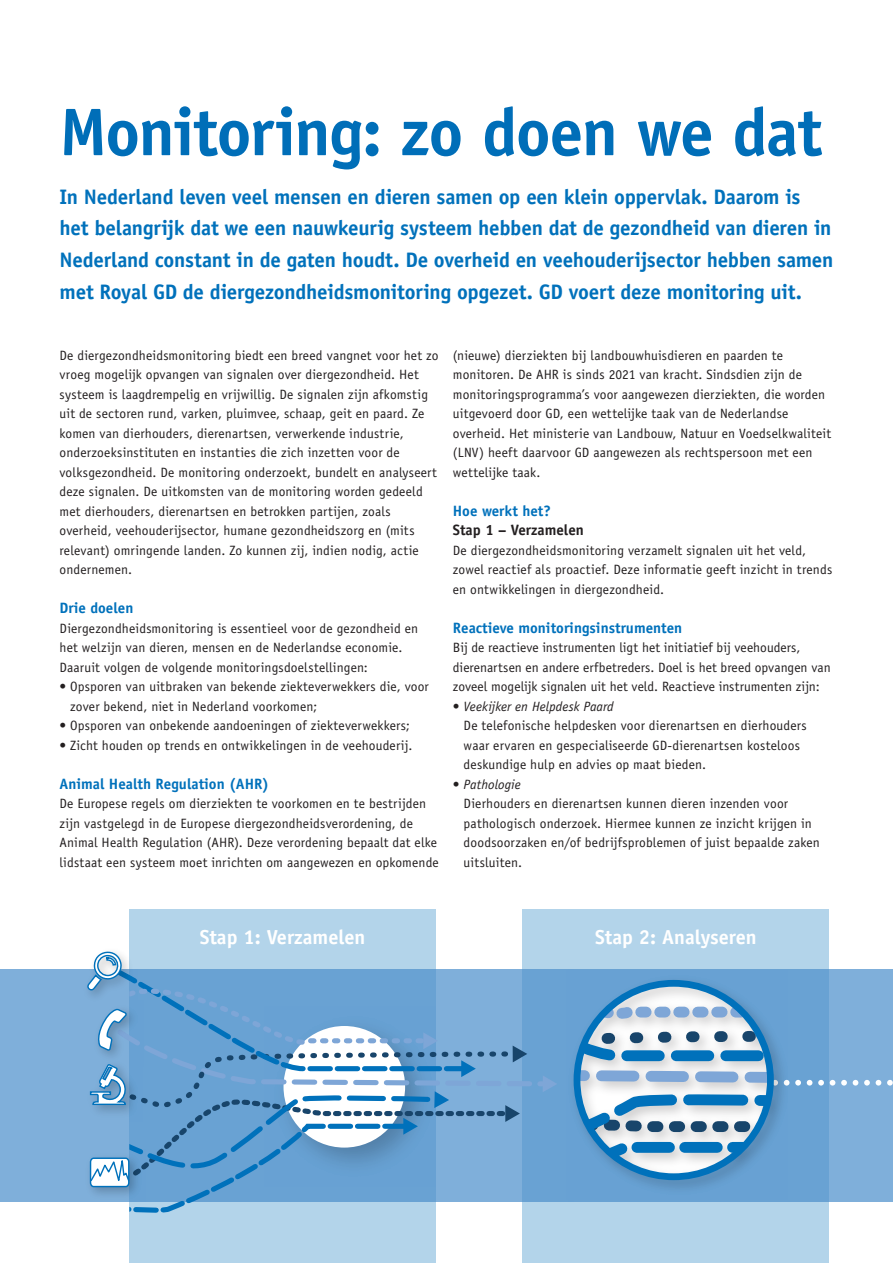
<style>
.page{position:relative;width:893px;height:1263px;background:#fff}
.page>*{position:absolute;margin:0;border:0;box-sizing:border-box;transform-origin:0 0}
.t1{font:700 67.5px "Officina Sans Std";letter-spacing:-.02em;color:#006eb8}
.t2{font:700 21px/32px "Officina Sans Std";letter-spacing:-.01em;color:#0071bb}
.t3{font:700 20.25px "Officina Sans Std";color:#fff}
.t4{font:700 15px "Officina Sans Std";color:#0071bb}
.t5{font:700 15px "Officina Sans Std";color:#231f20}
.t6{font:13.5px/19.5px "Officina Sans Std";letter-spacing:.01em;color:#231f20}
.s1{font-style:italic}
</style>
<div class="page">
<div style="left:129px;top:909px;width:307px;height:354px;background:#b3d4ea"></div>
<div style="left:523px;top:909px;width:306px;height:354px;background:#b3d4ea"></div>
<svg style="left:0;top:969px;width:893px;height:232px;background:#7bacd8"></svg>
<img style="left:568px;top:969px;width:5px;height:233px">
<img style="left:79px;top:969px;width:7px;height:38px">
<img style="left:82px;top:1056px;width:4px;height:65px">
<img style="left:82px;top:1149px;width:4px;height:53px">
<svg style="left:86px;top:946px;width:471px;height:267px;background:#7fafd7"></svg>
<img style="left:567px;top:970px;width:221px;height:229px">
<svg style="left:577px;top:983px;width:316px;height:194px;background:#88b3d6"></svg>
<div style="left:574px;top:980px;width:200px;height:200px;border:7px solid #0071bb;border-radius:50%"></div>
<h1 class="t1" style="left:60px;top:90px;width:764px">Monitoring: zo doen we dat</h1>
<p class="t2" style="left:60px;top:180px;width:775px">In Nederland leven veel mensen en dieren samen op een klein oppervlak. Daarom is het belangrijk dat we een nauwkeurig systeem hebben dat de gezondheid van dieren in Nederland constant in de gaten houdt. De overheid en veehouderijsector hebben samen met Royal GD de diergezondheidsmonitoring opgezet. GD voert deze monitoring uit.</p>
<p class="t6" style="left:60px;top:346px;width:381px">De diergezondheidsmonitoring biedt een breed vangnet voor het zo vroeg mogelijk opvangen van signalen over diergezondheid. Het systeem is laagdrempelig en vrijwillig. De signalen zijn afkomstig uit de sectoren rund, varken, pluimvee, schaap, geit en paard. Ze komen van dierhouders, dierenartsen, verwerkende industrie, onderzoeksinstituten en instanties die zich inzetten voor de volksgezondheid. De monitoring onderzoekt, bundelt en analyseert deze signalen. De uitkomsten van de monitoring worden gedeeld met dierhouders, dierenartsen en betrokken partijen, zoals overheid, veehouderijsector, humane gezondheidszorg en (mits relevant) omringende landen. Zo kunnen zij, indien nodig, actie ondernemen.</p>
<p class="t4" style="left:60px;top:599px;width:75px">Drie doelen</p>
<p class="t6" style="left:60px;top:619px;width:360px">Diergezondheidsmonitoring is essentieel voor de gezondheid en het welzijn van dieren, mensen en de Nederlandse economie.<br>Daaruit volgen de volgende monitoringsdoelstellingen:</p>
<p class="t6" style="left:70px;top:677px;width:360px;text-indent:-11px">• Opsporen van uitbraken van bekende ziekteverwekkers die, voor zover bekend, niet in Nederland voorkomen;</p>
<p class="t6" style="left:60px;top:716px;width:352px">• Opsporen van onbekende aandoeningen of ziekteverwekkers;</p>
<p class="t6" style="left:60px;top:735px;width:355px">• Zicht houden op trends en ontwikkelingen in de veehouderij.</p>
<p class="t4" style="left:60px;top:774px;width:211px">Animal Health Regulation (AHR)</p>
<p class="t6" style="left:60px;top:794px;width:381px">De Europese regels om dierziekten te voorkomen en te bestrijden zijn vastgelegd in de Europese diergezondheidsverordening, de Animal Health Regulation (AHR). Deze verordening bepaalt dat elke lidstaat een systeem moet inrichten om aangewezen en opkomende</p>
<p class="t6" style="left:453px;top:345px;width:380px">(nieuwe) dierziekten bij landbouwhuisdieren en paarden te monitoren. De AHR is sinds 2021 van kracht. Sindsdien zijn de monitoringsprogramma’s voor aangewezen dierziekten, die worden uitgevoerd door GD, een wettelijke taak van de Nederlandse overheid. Het ministerie van Landbouw, Natuur en Voedselkwaliteit (LNV) heeft daarvoor GD aangewezen als rechtspersoon met een wettelijke taak.</p>
<p class="t4" style="left:453px;top:501px;width:100px">Hoe werkt het?</p>
<p class="t5" style="left:453px;top:521px;width:133px">Stap 1 – Verzamelen</p>
<p class="t6" style="left:453px;top:541px;width:381px">De diergezondheidsmonitoring verzamelt signalen uit het veld, zowel reactief als proactief. Deze informatie geeft inzicht in trends en ontwikkelingen in diergezondheid.</p>
<p class="t4" style="left:453px;top:618px;width:231px">Reactieve monitoringsinstrumenten</p>
<p class="t6" style="left:453px;top:638px;width:379px">Bij de reactieve instrumenten ligt het initiatief bij veehouders, dierenartsen en andere erfbetreders. Doel is het breed opvangen van zoveel mogelijk signalen uit het veld. Reactieve instrumenten zijn:</p>
<p class="t6" style="left:464px;top:696px;width:344px;text-indent:-11px">• <span class="s1">Veekijker en Helpdesk Paard<br></span>De telefonische helpdesken voor dierenartsen en dierhouders waar ervaren en gespecialiseerde GD-dierenartsen kosteloos deskundige hulp en advies op maat bieden.</p>
<p class="t6" style="left:464px;top:774px;width:358px;text-indent:-11px">• <span class="s1">Pathologie<br></span>Dierhouders en dierenartsen kunnen dieren inzenden voor pathologisch onderzoek. Hiermee kunnen ze inzicht krijgen in doodsoorzaken en/of bedrijfsproblemen of juist bepaalde zaken uitsluiten.</p>
<h3 class="t3" style="left:200px;top:925px;width:167px">Stap 1: Verzamelen</h3>
<h3 class="t3" style="left:595px;top:925px;width:163px">Stap 2: Analyseren</h3>
</div>
